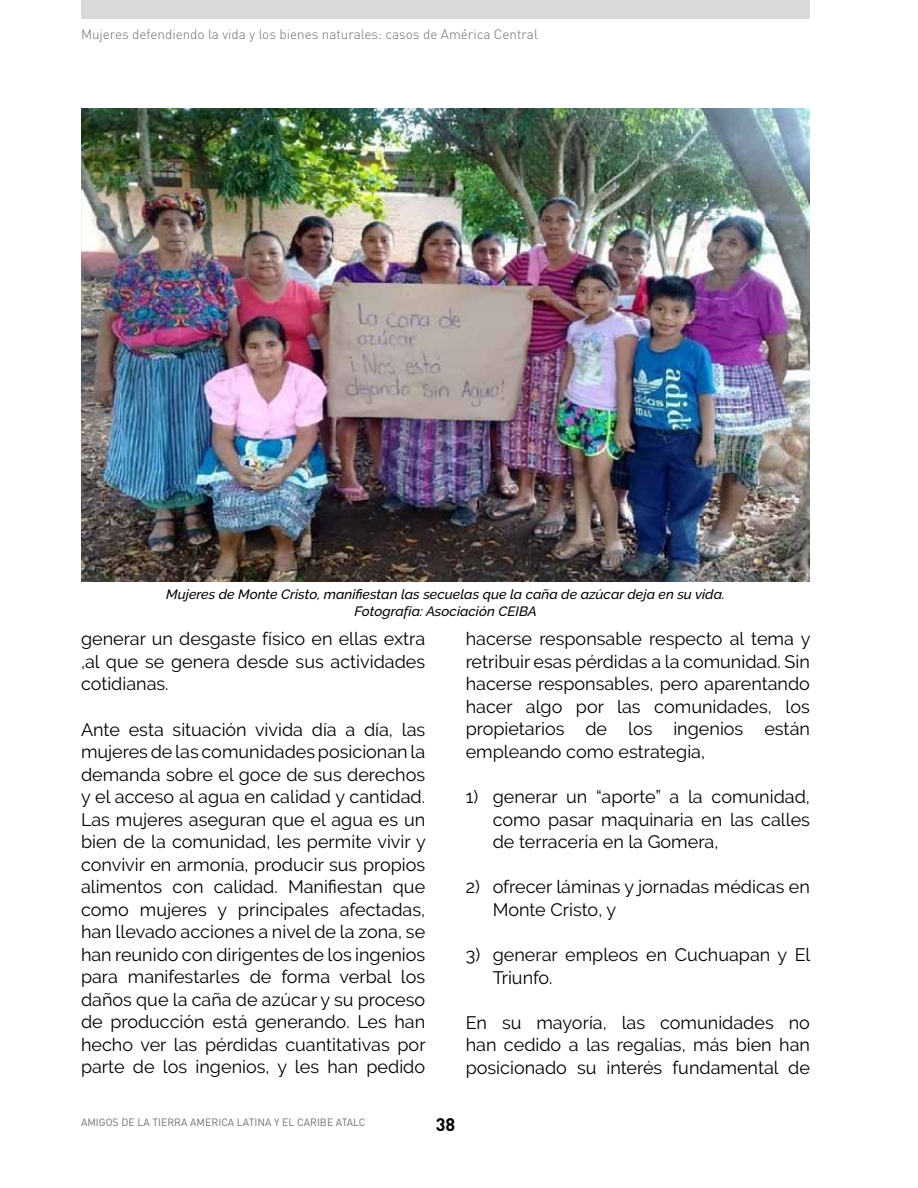
<style>
.page{position:relative;width:918px;height:1188px;background:#fff}
.page>*{position:absolute;margin:0;border:0;box-sizing:border-box;transform-origin:0 0}
.t1{font:18px/22.5px "Raleway";color:#000;text-align:justify}
.t2{font:700 18px "DIN Pro";color:#000}
.t3{font:italic 500 13.5px/16.5px "Raleway";color:#000;text-align:center}
.t4{font:300 13.5px "DIN Pro";color:#706f6f}
.t5{font:10.5px "DIN Pro";color:#706f6f}
</style>
<div class="page">
<div style="left:81px;top:0;width:729px;height:19px;background:#dadada"></div>
<img style="left:81px;top:108px;width:729px;height:473px">
<p class="t4" style="left:81px;top:25px;width:458px">Mujeres defendiendo la vida y los bienes naturales: casos de América Central</p>
<p class="t3" style="left:166px;top:586px;width:560px">Mujeres de Monte Cristo, manifiestan las secuelas que la caña de azúcar deja en su vida.<br>Fotografía: Asociación CEIBA</p>
<p class="t1" style="left:81px;top:628px;width:346px">generar un desgaste físico en ellas extra ,al que se genera desde sus actividades cotidianas.</p>
<p class="t1" style="left:81px;top:718px;width:346px">Ante esta situación vivida día a día, las mujeres de las comunidades posicionan la demanda sobre el goce de sus derechos y el acceso al agua en calidad y cantidad.<br>Las mujeres aseguran que el agua es un bien de la comunidad, les permite vivir y convivir en armonía, producir sus propios alimentos con calidad. Manifiestan que como mujeres y principales afectadas, han llevado acciones a nivel de la zona, se han reunido con dirigentes de los ingenios para manifestarles de forma verbal los daños que la caña de azúcar y su proceso de producción está generando. Les han hecho ver las pérdidas cuantitativas por parte de los ingenios, y les han pedido</p>
<p class="t1" style="left:466px;top:628px;width:346px">hacerse responsable respecto al tema y retribuir esas pérdidas a la comunidad. Sin hacerse responsables, pero aparentando hacer algo por las comunidades, los propietarios de los ingenios están empleando como estrategia,</p>
<p class="t1" style="left:493px;top:786px;width:319px;text-indent:-27px">1) generar un “aporte” a la comunidad, como pasar maquinaria en las calles de terracería en la Gomera,</p>
<p class="t1" style="left:493px;top:876px;width:319px;text-indent:-27px">2) ofrecer láminas y jornadas médicas en<br>Monte Cristo, y</p>
<p class="t1" style="left:493px;top:943px;width:319px;text-indent:-27px">3) generar empleos en Cuchuapan y El<br>Triunfo.</p>
<p class="t1" style="left:466px;top:1011px;width:346px">En su mayoría, las comunidades no han cedido a las regalías, más bien han posicionado su interés fundamental de</p>
<p class="t5" style="left:81px;top:1115px;width:286px">AMIGOS DE LA TIERRA AMERICA LATINA Y EL CARIBE ATALC</p>
<p class="t2" style="left:436px;top:1113px;width:21px">38</p>
</div>
